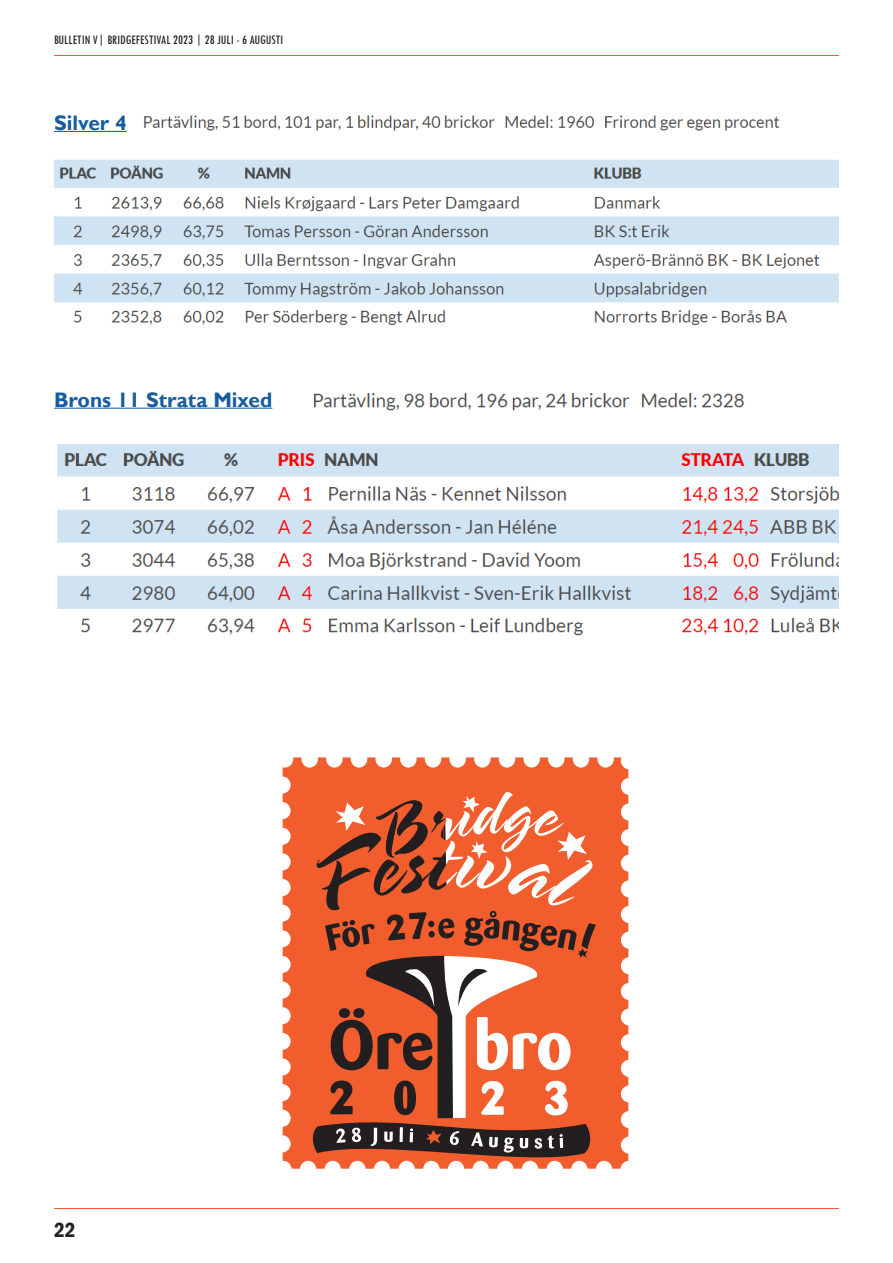
<style>
.page{position:relative;width:893px;height:1263px;background:#fff}
.page>*{position:absolute;margin:0;border:0;box-sizing:border-box;transform-origin:0 0}
.t1{font:700 21px "Gill Sans";color:#175d9e}
.t2{font:600 condensed 21px "Franklin Gothic";color:#231f20}
.t3{font:condensed 13.5px "Tw Cen";color:#231f20}
</style>
<div class="page">
<hr style="left:54px;top:55px;width:785px;height:1px;background:#ef5d2d">
<hr style="left:54px;top:1208px;width:785px;height:1px;background:#ef5d2d">
<img style="left:54px;top:393px;width:785px;height:243px">
<img style="left:54px;top:115px;width:785px;height:211px">
<hr style="left:54px;top:408px;width:218px;height:1px;background:#175d9e">
<hr style="left:54px;top:131px;width:73px;height:1px;background:#175d9e">
<svg style="left:283px;top:757px;width:345px;height:411px;fill:#f15d2c"></svg>
<svg style="left:310px;top:792px;width:286px;height:375px"></svg>
<p class="t3" style="left:54px;top:31px;width:231px">BULLETIN V| BRIDGEFESTIVAL 2023 | 28 JULI - 6 AUGUSTI</p>
<p class="t1" style="left:54px;top:110px;width:74px">Silver 4</p>
<p class="t1" style="left:54px;top:387px;width:220px">Brons 11 Strata Mixed</p>
<h1 class="t2" style="left:54px;top:1216px;width:23px">22</h1>
</div>
